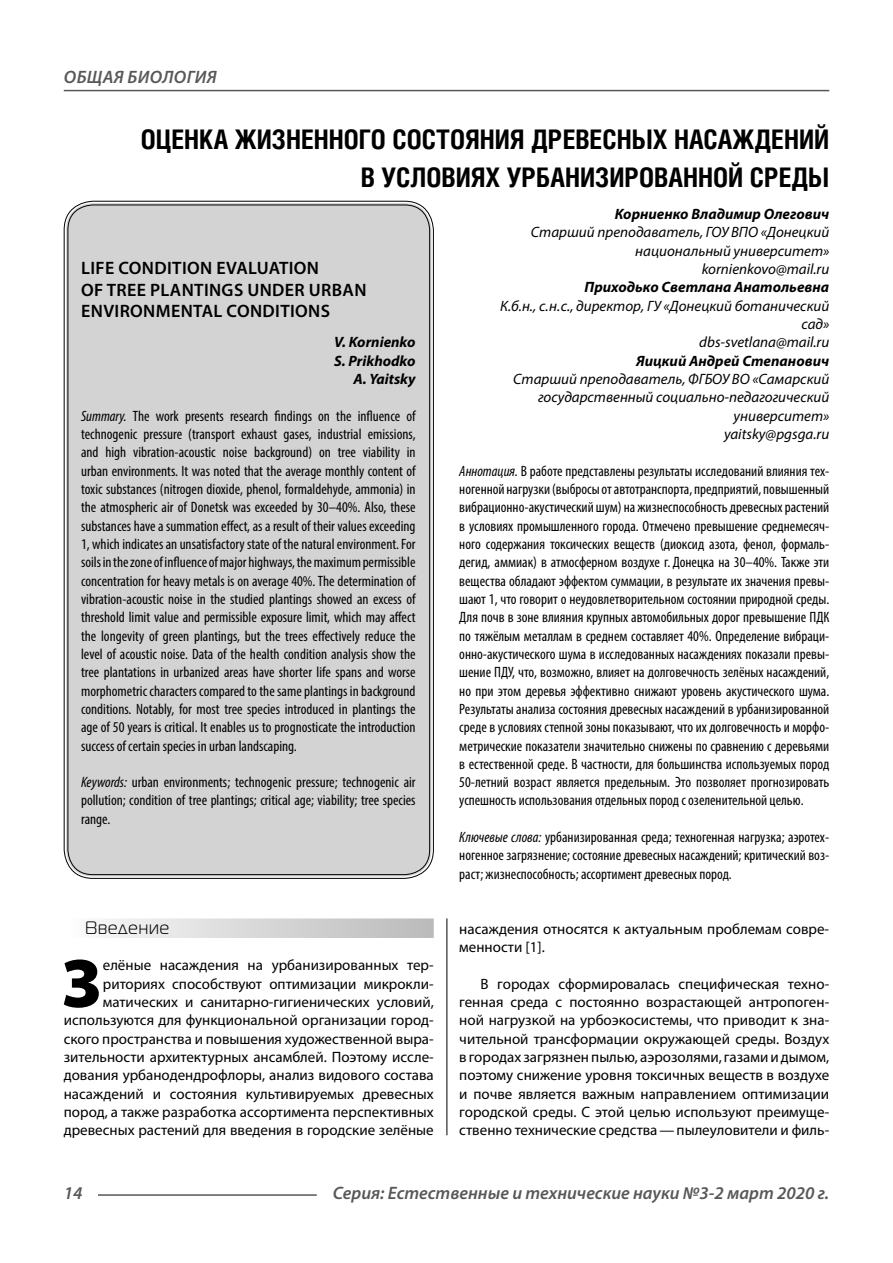
<style>
.page{position:relative;width:893px;height:1263px;background:#fff}
.page>*{position:absolute;margin:0;border:0;box-sizing:border-box;transform-origin:0 0}
.t1{font:900 69.3px "Myriad Pro";color:#000}
.t2{font:700 27px/37.5px "Helios Cond C";color:#000;text-align:right}
.t3{font:600 18px/21.6px "Myriad Pro";letter-spacing:.02em;color:#000}
.t4{font:italic 600 18px "Myriad Pro";color:#585858}
.t5{font:italic 600 18px "Myriad Pro";letter-spacing:.02em;color:#585858}
.t6{font:18px "Magistral C";letter-spacing:.05em;color:#000}
.t7{font:condensed 15px/18.3px "Myriad Pro";color:#000;text-align:justify}
.t8{font:15px/18.3px "Myriad Pro";color:#000;text-align:right}
.t9{font:italic 15px/18.3px "Myriad Pro";color:#000;text-align:right}
.t10{font:italic 700 15px/18.3px "Myriad Pro";color:#000;text-align:right}
.s1{font-style:italic}
</style>
<div class="page">
<hr style="left:446px;top:128px;width:1px;height:1007px;background:#000">
<div style="left:43px;top:0;width:786px;height:918px;background:#fff"></div>
<div style="left:64px;top:918px;width:370px;height:20px;background:linear-gradient(to right,#fcfcfc,#bababa)"></div>
<div style="left:66px;top:203px;width:365px;height:674px;background:#d3d3d3;border-radius:27px"></div>
<hr style="left:98px;top:1194px;width:219px;height:2px;background:#585858">
<hr style="left:64px;top:90px;width:765px;height:1px;background:#585858">
<p class="t5" style="left:64px;top:71px;width:154px">ОБЩАЯ БИОЛОГИЯ</p>
<h2 class="t2" style="left:141px;top:123px;width:690px">ОЦЕНКА ЖИЗНЕННОГО СОСТОЯНИЯ ДРЕВЕСНЫХ НАСАЖДЕНИЙ<br>В УСЛОВИЯХ УРБАНИЗИРОВАННОЙ СРЕДЫ</h2>
<p class="t10" style="left:615px;top:206px;width:216px">Корниенко Владимир Олегович</p>
<p class="t9" style="left:531px;top:224px;width:300px">Старший преподаватель, ГОУ ВПО «Донецкий национальный университет» kornienkovo@mail.ru</p>
<p class="t10" style="left:584px;top:279px;width:246px">Приходько Светлана Анатольевна</p>
<p class="t9" style="left:500px;top:298px;width:331px">К.б.н., с. н. с., директор, ГУ «Донецкий ботанический сад»<br>dbs-svetlana@mail.ru</p>
<p class="t10" style="left:636px;top:353px;width:194px">Яицкий Андрей Степанович</p>
<p class="t9" style="left:513px;top:371px;width:318px">Старший преподаватель, ФГБОУ ВО «Самарский государственный социально-педагогический университет»<br>yaitsky@pgsga.ru</p>
<p class="t7" style="left:459px;top:463px;width:372px"><span class="s1">Аннотация.</span> В работе представлены результаты исследований влияния тех&shy;ногенной нагрузки (выбросы от автотранспорта, предприятий, повышенный вибрационно-акустический шум) на жизнеспособность древесных растений в условиях промышленного города. Отмечено превышение среднемесяч&shy;ного содержания токсических веществ (диоксид азота, фенол, формаль&shy;дегид, аммиак) в атмосферном воздухе г. Донецка на 30–40%. Также эти вещества обладают эффектом суммации, в результате их значения превы&shy;шают 1, что говорит о неудовлетворительном состоянии природной среды.<br>Для почв в зоне влияния крупных автомобильных дорог превышение ПДК по тяжёлым металлам в среднем составляет 40%. Определение вибраци&shy;онно-акустического шума в исследованных насаждениях показали превы&shy;шение ПДУ, что, возможно, влияет на долговечность зелёных насаждений, но при этом деревья эффективно снижают уровень акустического шума.<br>Результаты анализа состояния древесных насаждений в урбанизированной среде в условиях степной зоны показывают, что их долговечность и морфо&shy;метрические показатели значительно снижены по сравнению с деревьями в естественной среде. В частности, для большинства используемых пород 50-летний возраст является предельным. Это позволяет прогнозировать успешность использования отдельных пород с озеленительной целью.</p>
<p class="t7" style="left:459px;top:829px;width:371px"><span class="s1">Ключевые слова:</span> урбанизированная среда; техногенная нагрузка; аэротех&shy;ногенное загрязнение; состояние древесных насаждений; критический воз&shy;раст; жизнеспособность; ассортимент древесных пород.</p>
<p class="t6" style="left:85px;top:921px;width:86px">Введение</p>
<h1 class="t1" style="left:62px;top:957px;width:41px">З</h1>
<p class="t3" style="left:81px;top:259px;width:287px">LIFE CONDITION EVALUATION<br>OF TREE PLANTINGS UNDER URBAN<br>ENVIRONMENTAL CONDITIONS</p>
<p class="t10" style="left:334px;top:334px;width:83px">V. Kornienko<br>S. Prikhodko<br>A. Yaitsky</p>
<p class="t7" style="left:81px;top:408px;width:336px"><span class="s1">Summary.</span> The work presents research findings on the influence of technogenic pressure (transport exhaust gases, industrial emissions, and high vibration-acoustic noise background) on tree viability in urban environments. It was noted that the average monthly content of toxic substances (nitrogen dioxide, phenol, formaldehyde, ammonia) in the atmospheric air of Donetsk was exceeded by 30–40%. Also, these substances have a summation effect, as a result of their values exceeding 1, which indicates an unsatisfactory state of the natural environment. For soils in the zone of influence of major highways, the maximum permissible concentration for heavy metals is on average 40%. The determination of vibration-acoustic noise in the studied plantings showed an excess of threshold limit value and permissible exposure limit, which may affect the longevity of green plantings, but the trees effectively reduce the level of acoustic noise. Data of the health condition analysis show the tree plantations in urbanized areas have shorter life spans and worse morphometric characters compared to the same plantings in background conditions. Notably, for most tree species introduced in plantings the age of 50 years is critical. It enables us to prognosticate the introduction success of certain species in urban landscaping.</p>
<p class="t7" style="left:81px;top:774px;width:336px"><span class="s1">Keywords:</span> urban environments; technogenic pressure; technogenic air pollution; condition of tree plantings; critical age; viability; tree species range.</p>
<p class="t8" style="left:459px;top:921px;width:371px;text-align:left">насаждения относятся к актуальным проблемам совре&shy;менности [1].</p>
<p class="t8" style="left:459px;top:976px;width:371px;text-align:justify;text-indent:21px">В городах сформировалась специфическая техно&shy;генная среда с постоянно возрастающей антропоген&shy;ной нагрузкой на урбоэкосистемы, что приводит к зна&shy;чительной трансформации окружающей среды. Воздух в городах загрязнен пылью, аэрозолями, газами и дымом, поэтому снижение уровня токсичных веществ в воздухе и почве является важным направлением оптимизации городской среды. С этой целью используют преимуще&shy;ственно технические средства—пылеуловители и филь-</p>
<p class="t8" style="left:64px;top:957px;width:371px">елёные насаждения на урбанизированных тер&shy;риториях способствуют оптимизации микрокли&shy;матических и санитарно-гигиенических условий, используются для функциональной организации город&shy;ского пространства и повышения художественной выра&shy;зительности архитектурных ансамблей. Поэтому иссле&shy;дования урбанодендрофлоры, анализ видового состава насаждений и состояния культивируемых древесных пород, а также разработка ассортимента перспективных древесных растений для введения в городские зелёные</p>
<p class="t4" style="left:64px;top:1186px;width:20px">14</p>
<p class="t4" style="left:333px;top:1186px;width:498px">Серия: Естественные и технические науки №3-2 март 2020 г.</p>
</div>
